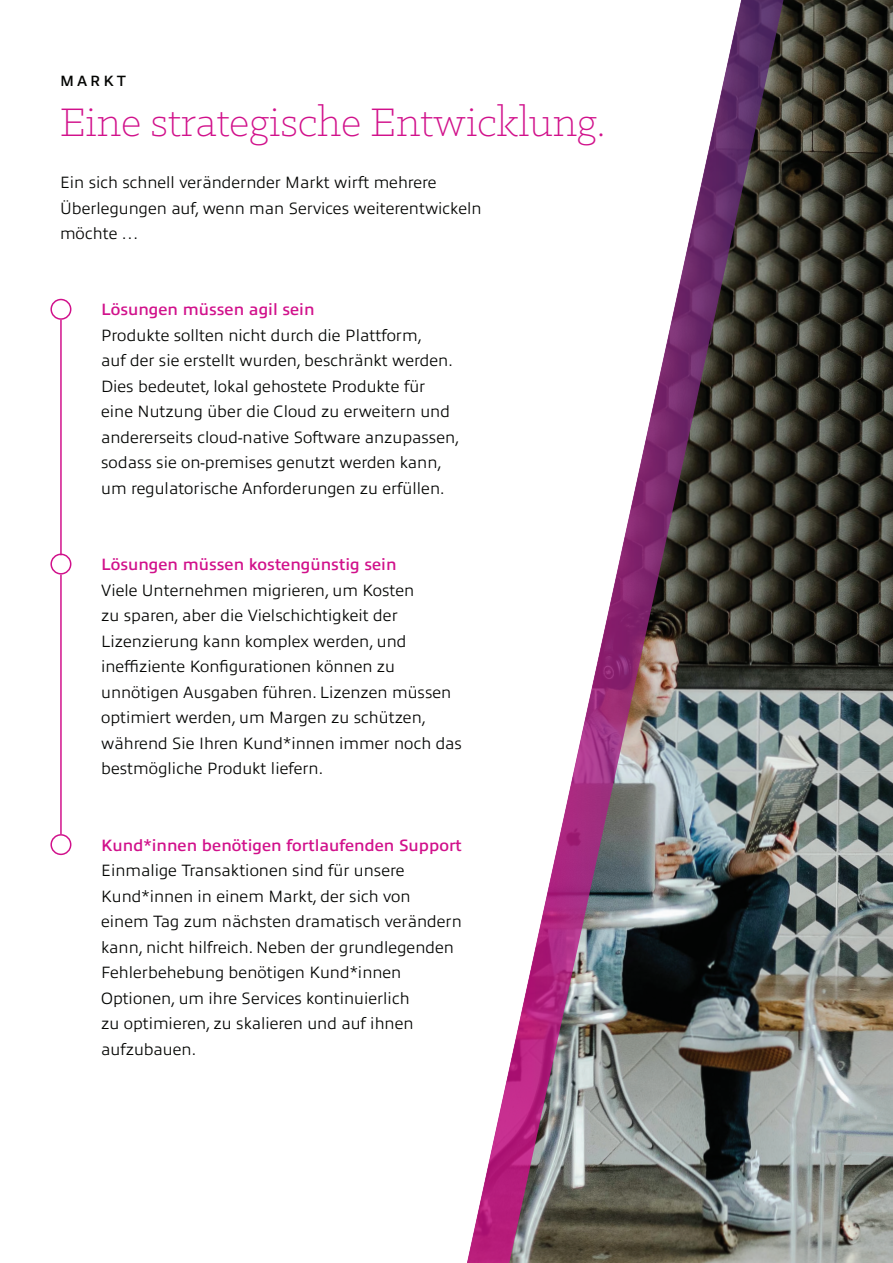
<style>
.page{position:relative;width:893px;height:1263px;background:#fff}
.page>*{position:absolute;margin:0;border:0;box-sizing:border-box;transform-origin:0 0}
.t1{font:300 45px "Klinic Slab";color:#d1118b}
.t2{font:300 16.5px/25.5px "Allumi Std";color:#040503}
.t3{font:600 16.5px "Allumi Std";color:#d1118b}
.t4{font:600 15px "Allumi Std";letter-spacing:.2em;color:#040503}
</style>
<div class="page">
<img style="left:789px;top:0;width:104px;height:1263px">
<img style="left:467px;top:0;width:322px;height:1263px">
<hr style="left:60px;top:320px;width:2px;height:235px;background:#d1118b">
<div style="left:50px;top:299px;width:21px;height:21px;border:2px solid #d1118b;border-radius:50%"></div>
<div style="left:50px;top:554px;width:21px;height:21px;border:2px solid #d1118b;border-radius:50%"></div>
<div style="left:50px;top:834px;width:21px;height:21px;border:2px solid #d1118b;border-radius:50%"></div>
<hr style="left:60px;top:575px;width:2px;height:259px;background:#d1118b">
<p class="t4" style="left:60px;top:72px;width:67px">MARKT</p>
<h1 class="t1" style="left:60px;top:94px;width:547px">Eine strategische Entwicklung.</h1>
<p class="t2" style="left:60px;top:170px;width:423px">Ein sich schnell verändernder Markt wirft mehrere<br>Überlegungen auf, wenn man Services weiterentwickeln möchte …</p>
<p class="t3" style="left:101px;top:301px;width:215px">Lösungen müssen agil sein</p>
<p class="t2" style="left:101px;top:323px;width:360px">Produkte sollten nicht durch die Plattform,<br>auf der sie erstellt wurden, beschränkt werden.<br>Dies bedeutet, lokal gehostete Produkte für eine Nutzung über die Cloud zu erweitern und andererseits cloud-native Software anzupassen, sodass sie on-premises genutzt werden kann, um regulatorische Anforderungen zu erfüllen.</p>
<p class="t3" style="left:101px;top:556px;width:297px">Lösungen müssen kostengünstig sein</p>
<p class="t2" style="left:101px;top:578px;width:362px">Viele Unternehmen migrieren, um Kosten<br>zu sparen, aber die Vielschichtigkeit der Lizenzierung kann komplex werden, und ineffiziente Konfigurationen können zu unnötigen Ausgaben führen. Lizenzen müssen optimiert werden, um Margen zu schützen, während Sie Ihren Kund*innen immer noch das bestmögliche Produkt liefern.</p>
<p class="t3" style="left:101px;top:836px;width:362px">Kund*innen benötigen fortlaufenden Support</p>
<p class="t2" style="left:101px;top:858px;width:362px">Einmalige Transaktionen sind für unsere Kund*innen in einem Markt, der sich von einem Tag zum nächsten dramatisch verändern kann, nicht hilfreich. Neben der grundlegenden Fehlerbehebung benötigen Kund*innen Optionen, um ihre Services kontinuierlich<br>zu optimieren, zu skalieren und auf ihnen aufzubauen.</p>
</div>
